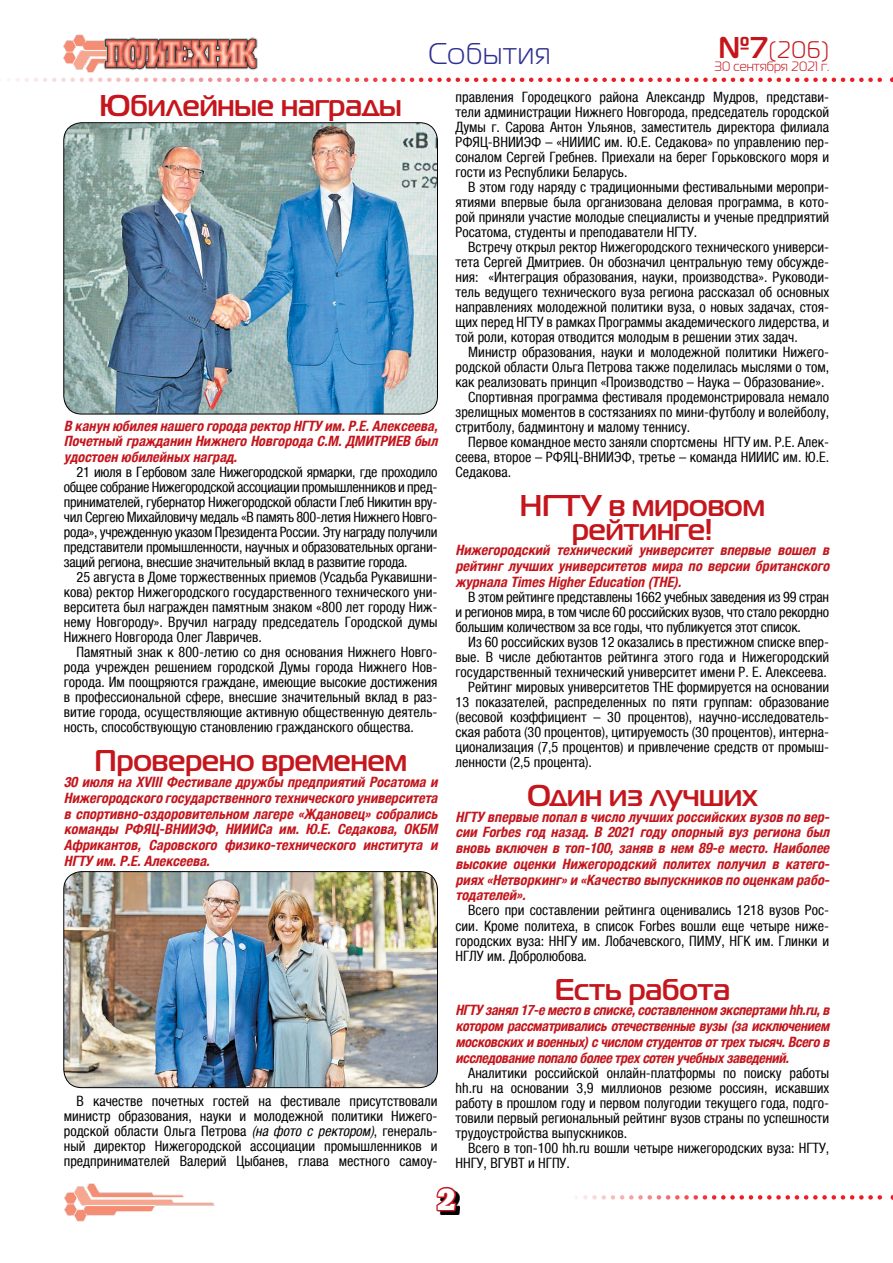
<style>
.page{position:relative;width:893px;height:1263px;background:#fff}
.page>*{position:absolute;margin:0;border:0;box-sizing:border-box;transform-origin:0 0}
.t1{font:700 30px/24px "Magistral C";color:#c4161c;text-align:center}
.t2{font:30px "Magistral C";letter-spacing:.035em;color:#2e3092}
.t3{font:30px "Xenia Bold Cyrillic";color:#fff}
.t4{font:24px "Magistral C";color:#c4161c}
.t5{font:condensed 14.25px/15px "Helvetica Neue LTCYR";color:#000;text-align:justify}
.t6{font:italic 700 condensed 14.25px/15.8px "Helvetica Neue LTCYR";color:#c4161c;text-align:justify}
.t7{font:13.5px "Magistral C";color:#c4161c}
.s1{font-weight:700;font-size:30px}
.s2{font-style:italic}
</style>
<div class="page">
<img style="left:64px;top:34px;width:36px;height:39px">
<img style="left:100px;top:37px;width:158px;height:34px">
<svg style="left:576px;top:1195px;width:317px;height:4px"></svg>
<img style="left:64px;top:1183px;width:151px;height:39px">
<svg style="left:440px;top:1193px;width:20px;height:22px"></svg>
<svg style="left:436px;top:1186px;width:22px;height:27px"></svg>
<svg style="left:9px;top:78px;width:884px;height:45px"></svg>
<img style="left:64px;top:872px;width:373px;height:216px">
<div style="left:64px;top:871px;width:374px;height:217px;border:1px solid #000;border-radius:18px"></div>
<img style="left:64px;top:123px;width:373px;height:291px">
<div style="left:64px;top:123px;width:374px;height:291px;border:1px solid #000;border-radius:18px"></div>
<h1 class="t2" style="left:428px;top:38px;width:124px">События</h1>
<h2 class="t4" style="left:718px;top:37px;width:112px"><span class="s1">№7</span>(206)</h2>
<p class="t7" style="left:714px;top:59px;width:116px">30 сентября 2021 г.</p>
<h1 class="t1" style="left:99px;top:92px;width:304px">Юбилейные награды</h1>
<p class="t6" style="left:64px;top:418px;width:379px">В канун юбилея нашего города ректор НГТУ им.Р.Е.Алексеева, Почетный гражданин Нижнего Новгорода С.М.ДМИТРИЕВ был удостоен юбилейных наград.</p>
<p class="t5" style="left:64px;top:465px;width:375px;text-indent:13px">21 июля в Гербовом зале Нижегородской ярмарки, где проходило общее собрание Нижегородской ассоциации промышленников и пред&shy;принимателей, губернатор Нижегородской области Глеб Никитин вру&shy;чил Сергею Михайловичу медаль «В память 800-летия Нижнего Новго&shy;рода», учрежденную указом Президента России. Эту награду получили представители промышленности, научных и образовательных органи&shy;заций региона, внесшие значительный вклад в развитие города.</p>
<p class="t5" style="left:64px;top:570px;width:375px;text-indent:13px">25 августа в Доме торжественных приемов (Усадьба Рукавишни&shy;кова) ректор Нижегородского государственного технического уни&shy;верситета был награжден памятным знаком «800 лет городу Ниж&shy;нему Новгороду». Вручил награду председатель Городской думы Нижнего Новгорода Олег Лавричев.</p>
<p class="t5" style="left:64px;top:645px;width:375px;text-indent:13px">Памятный знак к 800-летию со дня основания Нижнего Новго&shy;рода учрежден решением городской Думы города Нижнего Нов&shy;города. Им поощряются граждане, имеющие высокие достижения в профессиональной сфере, внесшие значительный вклад в раз&shy;витие города, осуществляющие активную общественную деятель&shy;ность, способствующую становлению гражданского общества.</p>
<h1 class="t1" style="left:94px;top:748px;width:314px">Проверено временем</h1>
<p class="t6" style="left:64px;top:774px;width:379px">30 июля на ХVIII Фестивале дружбы предприятий Росатома и Нижегородского государственного технического университета в спортивно-оздоровительном лагере «Ждановец» собрались команды РФЯЦ-ВНИИЭФ, НИИИСа им. Ю.Е. Седакова, ОКБМ Африкантов, Саровского физико-технического института и НГТУ им.Р.Е.Алексеева.</p>
<p class="t5" style="left:64px;top:1093px;width:375px;text-indent:13px">В качестве почетных гостей на фестивале присутствовали министр образования, науки и молодежной политики Нижего&shy;родской области Ольга Петрова <span class="s2">(на фото с ректором)</span>, генераль&shy;ный директор Нижегородской ассоциации промышленников и предпринимателей Валерий Цыбанев, глава местного самоу-</p>
<p class="t5" style="left:455px;top:89px;width:375px">правления Городецкого района Александр Мудров, представи&shy;тели администрации Нижнего Новгорода, председатель городской Думы г. Сарова Антон Ульянов, заместитель директора филиала РФЯЦ-ВНИИЭФ – «НИИИС им. Ю.Е. Седакова» по управлению пер&shy;соналом Сергей Гребнев. Приехали на берег Горьковского моря и гости из Республики Беларусь.</p>
<p class="t5" style="left:455px;top:179px;width:375px;text-indent:13px">В этом году наряду с традиционными фестивальными меропри&shy;ятиями впервые была организована деловая программа, в кото&shy;рой приняли участие молодые специалисты и ученые предприятий Росатома, студенты и преподаватели НГТУ.</p>
<p class="t5" style="left:455px;top:239px;width:375px;text-indent:13px">Встречу открыл ректор Нижегородского технического универси&shy;тета Сергей Дмитриев. Он обозначил центральную тему обсужде&shy;ния: «Интеграция образования, науки, производства». Руководи&shy;тель ведущего технического вуза региона рассказал об основных направлениях молодежной политики вуза, о новых задачах, стоя&shy;щих перед НГТУ в рамках Программы академического лидерства, и той роли, которая отводится молодым в решении этих задач.</p>
<p class="t5" style="left:468px;top:344px;width:362px">Министр образования, науки и молодежной политики Нижего-</p>
<p class="t5" style="left:455px;top:359px;width:375px">родской области Ольга Петрова также поделилась мыслями о том,</p>
<p class="t5" style="left:455px;top:374px;width:370px">как реализовать принцип «Производство – Наука – Образование».</p>
<p class="t5" style="left:468px;top:389px;width:362px">Спортивная программа фестиваля продемонстрировала немало</p>
<p class="t5" style="left:455px;top:404px;width:375px">зрелищных моментов в состязаниях по мини-футболу и волейболу,</p>
<p class="t5" style="left:455px;top:419px;width:236px">стритболу, бадминтону и малому теннису.</p>
<p class="t5" style="left:468px;top:434px;width:362px">Первое командное место заняли спортсмены НГТУ им. Р.Е. Алек-</p>
<p class="t5" style="left:455px;top:449px;width:375px">сеева, второе – РФЯЦ-ВНИИЭФ, третье – команда НИИИС им. Ю.Е.</p>
<p class="t5" style="left:455px;top:464px;width:57px">Седакова.</p>
<h1 class="t1" style="left:520px;top:492px;width:247px">НГТУ в мировом рейтинге!</h1>
<p class="t6" style="left:455px;top:543px;width:379px">Нижегородский технический университет впервые вошел в рейтинг лучших университетов мира по версии британского журнала Times HigherEducation (THE).</p>
<p class="t5" style="left:455px;top:590px;width:375px;text-indent:13px">В этом рейтинге представлены 1662 учебных заведения из 99 стран и регионов мира, в том числе 60 российских вузов, что стало рекордно большим количеством за все годы, что публикуется этот список.</p>
<p class="t5" style="left:468px;top:635px;width:362px">Из 60 российских вузов 12 оказались в престижном списке впер-</p>
<p class="t5" style="left:455px;top:650px;width:375px">вые. В числе дебютантов рейтинга этого года и Нижегородский</p>
<p class="t5" style="left:455px;top:665px;width:373px">государственный технический университет имени Р. Е. Алексеева.</p>
<p class="t5" style="left:468px;top:680px;width:362px">Рейтинг мировых университетов THE формируется на основании</p>
<p class="t5" style="left:455px;top:695px;width:375px">13 показателей, распределенных по пяти группам: образование</p>
<p class="t5" style="left:455px;top:710px;width:375px">(весовой коэффициент – 30 процентов), научно-исследователь-</p>
<p class="t5" style="left:455px;top:725px;width:375px">ская работа (30 процентов), цитируемость (30 процентов), интерна-</p>
<p class="t5" style="left:455px;top:740px;width:375px">ционализация (7,5 процентов) и привлечение средств от промыш-</p>
<p class="t5" style="left:455px;top:755px;width:138px">ленности (2,5 процента).</p>
<h1 class="t1" style="left:527px;top:783px;width:232px">Один из лучших</h1>
<p class="t6" style="left:455px;top:809px;width:379px">НГТУ впервые попал в число лучших российских вузов по вер&shy;сии Forbes год назад. В 2021 году опорный вуз региона был вновь включен в топ-100, заняв в нем 89-е место. Наиболее высокие оценки Нижегородский политех получил в катего&shy;риях «Нетворкинг»и «Качество выпускников по оценкам рабо&shy;тодателей».</p>
<p class="t5" style="left:455px;top:903px;width:375px;text-indent:13px">Всего при составлении рейтинга оценивались 1218 вузов Рос&shy;сии. Кроме политеха, в список Forbes вошли еще четыре ниже&shy;городских вуза: ННГУ им. Лобачевского, ПИМУ, НГК им. Глинки и НГЛУ им. Добролюбова.</p>
<h1 class="t1" style="left:555px;top:976px;width:177px">Есть работа</h1>
<p class="t6" style="left:455px;top:1002px;width:379px">НГТУ занял17-еместовсписке,составленном экспертами hh.ru,в котором рассматривалисьотечественныевузы (заисключением московскихи военных) счислом студентовоттрехтысяч.Всегов исследованиепопалоболеетрехсотенучебныхзаведений.</p>
<p class="t5" style="left:455px;top:1065px;width:375px;text-indent:13px">Аналитики российской онлайн-платформы по поиску работы hh.ru на основании 3,9 миллионов резюме россиян, искавших работу в прошлом году и первом полугодии текущего года, подго&shy;товили первый региональный рейтинг вузов страны по успешности трудоустройства выпускников.</p>
<p class="t5" style="left:455px;top:1140px;width:375px;text-indent:13px">Всего в топ-100 hh.ru вошли четыре нижегородских вуза: НГТУ,<br>ННГУ, ВГУВТ и НГПУ.</p>
<h1 class="t3" style="left:437px;top:1182px;width:20px">2</h1>
</div>
